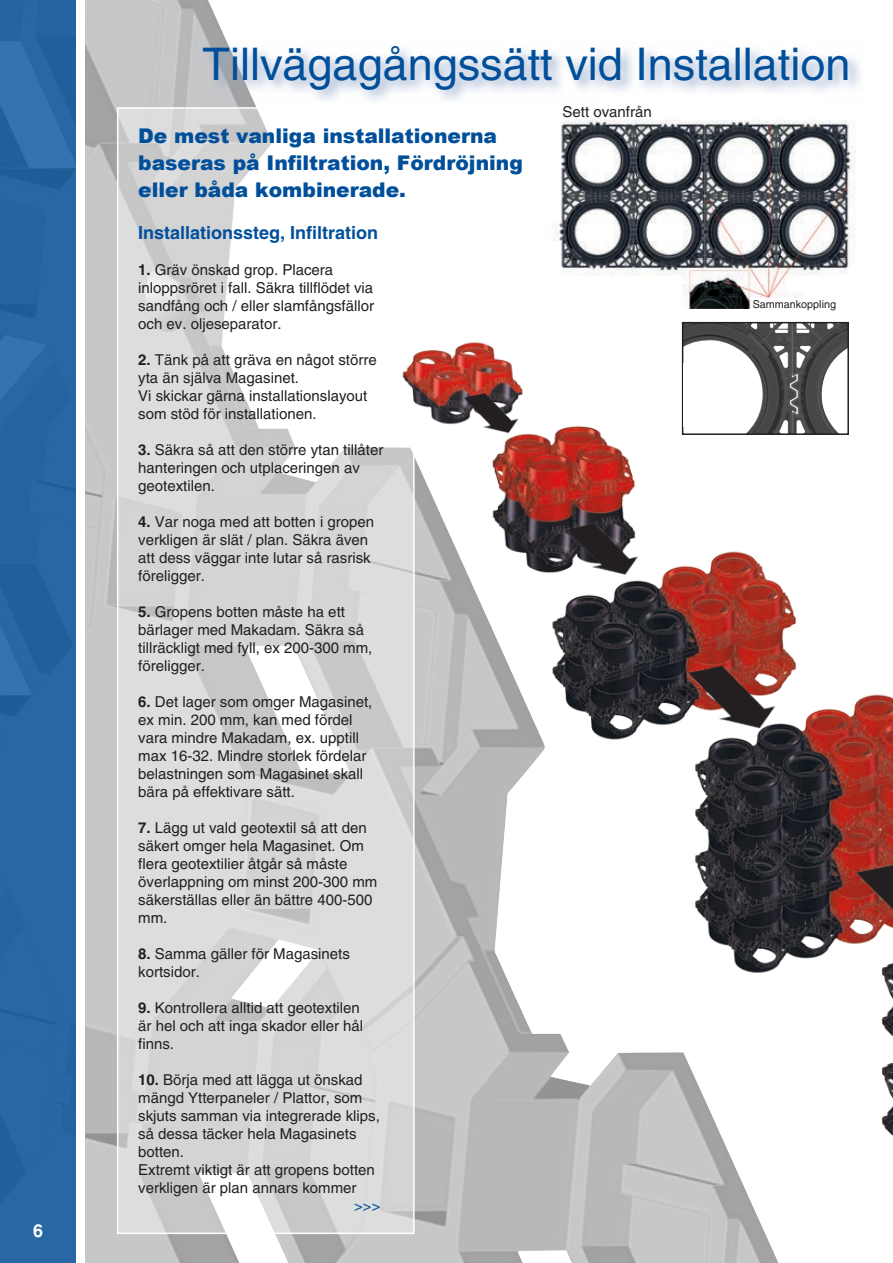
<style>
.page{position:relative;width:893px;height:1263px;background:#fff}
.page>*{position:absolute;margin:0;border:0;box-sizing:border-box;transform-origin:0 0}
.t1{font:45px "Helvetica";color:#014f9a}
.t2{font:900 20.25px/27px "Arial";color:#014f9a}
.t3{font:700 18px "Helvetica";color:#014f9a}
.t4{font:700 18px "Helvetica";color:#fff}
.t5{font:15px/18px "Helvetica";color:#231f20}
.t6{font:15px "Helvetica";color:#014f9a}
.t7{font:10.8px "Helvetica";color:#231f20}
.s1{font-weight:700}
</style>
<div class="page">
<img style="left:882px;top:973px;width:11px;height:163px">
<img style="left:85px;top:0;width:694px;height:1263px">
<img style="left:553px;top:548px;width:243px;height:192px">
<div style="left:0;top:0;width:85px;height:1263px;background:#2867a3"></div>
<div style="left:77px;top:0;width:8px;height:1263px;background:#fff"></div>
<svg style="left:120px;top:110px;width:292px;height:1121px"></svg>
<div style="left:117px;top:107px;width:298px;height:1127px;border:2px solid #fff"></div>
<img style="left:544px;top:105px;width:312px;height:203px">
<img style="left:685px;top:325px;width:161px;height:107px">
<div style="left:682px;top:322px;width:167px;height:113px;border:2px solid #231f20"></div>
<img style="left:402px;top:340px;width:124px;height:85px">
<img style="left:487px;top:419px;width:156px;height:159px">
<img style="left:694px;top:690px;width:199px;height:283px">
<svg style="left:200px;top:42px;width:660px;height:63px"></svg>
<img style="left:679px;top:653px;width:114px;height:87px">
<img style="left:846px;top:850px;width:47px;height:103px">
<img style="left:560px;top:513px;width:95px;height:71px">
<img style="left:458px;top:386px;width:72px;height:53px">
<div style="left:599px;top:97px;width:77px;height:12px;background:#fff"></div>
<div style="left:679px;top:97px;width:146px;height:14px;background:#fff"></div>
<div style="left:755px;top:298px;width:107px;height:15px;background:#fff"></div>
<div style="left:684px;top:363px;width:66px;height:64px;background:#fff"></div>
<p class="t4" style="left:33px;top:1219px;width:12px">6</p>
<p class="t1" style="left:203px;top:38px;width:649px">Tillvägagångssätt vid Installation</p>
<p class="t2" style="left:138px;top:122px;width:386px">De mest vanliga installationerna baseras på Infiltration, Fördröjning eller båda kombinerade.</p>
<p class="t3" style="left:138px;top:221px;width:242px">Installationssteg, Infiltration</p>
<p class="t5" style="left:138px;top:260px;width:237px"><span class="s1">1.</span> Gräv önskad grop. Placera inloppsröret i fall. Säkra tillflödet via sandfång och / eller slamfångsfällor och ev. oljeseparator.</p>
<p class="t5" style="left:138px;top:350px;width:240px"><span class="s1">2.</span> Tänk på att gräva en något större yta än själva Magasinet.</p>
<p class="t5" style="left:138px;top:386px;width:231px">Vi skickar gärna installationslayout som stöd för installationen.</p>
<p class="t5" style="left:138px;top:440px;width:247px"><span class="s1">3.</span> Säkra så att den större ytan tillåter hanteringen och utplaceringen av geotextilen.</p>
<p class="t5" style="left:138px;top:512px;width:237px"><span class="s1">4.</span> Var noga med att botten i gropen verkligen är slät / plan. Säkra även att dess väggar inte lutar så rasrisk föreligger.</p>
<p class="t5" style="left:138px;top:602px;width:236px"><span class="s1">5.</span> Gropens botten måste ha ett bärlager med Makadam. Säkra så tillräckligt med fyll, ex 200-300 mm, föreligger.</p>
<p class="t5" style="left:138px;top:692px;width:236px"><span class="s1">6.</span> Det lager som omger Magasinet, ex min. 200 mm, kan med fördel vara mindre Makadam, ex. upptill max 16-32. Mindre storlek fördelar</p>
<p class="t5" style="left:138px;top:764px;width:227px">belastningen som Magasinet skall bära på effektivare sätt.</p>
<p class="t5" style="left:138px;top:818px;width:241px"><span class="s1">7.</span> Lägg ut vald geotextil så att den säkert omger hela Magasinet. Om flera geotextilier åtgår så måste överlappning om minst 200-300 mm säkerställas eller än bättre 400-500 mm.</p>
<p class="t5" style="left:138px;top:944px;width:213px"><span class="s1">8.</span> Samma gäller för Magasinets kortsidor.</p>
<p class="t5" style="left:138px;top:998px;width:227px"><span class="s1">9.</span> Kontrollera alltid att geotextilen är hel och att inga skador eller hål finns.</p>
<p class="t5" style="left:138px;top:1070px;width:243px"><span class="s1">10.</span> Börja med att lägga ut önskad mängd Ytterpaneler / Plattor, som skjuts samman via integrerade klips, så dessa täcker hela Magasinets botten.</p>
<p class="t5" style="left:138px;top:1160px;width:238px">Extremt viktigt är att gropens botten verkligen är plan annars kommer</p>
<p class="t6" style="left:354px;top:1197px;width:28px">&gt;&gt;&gt;</p>
<p class="t5" style="left:563px;top:103px;width:91px">Sett ovanfrån</p>
<p class="t7" style="left:753px;top:298px;width:85px">Sammankoppling</p>
</div>
